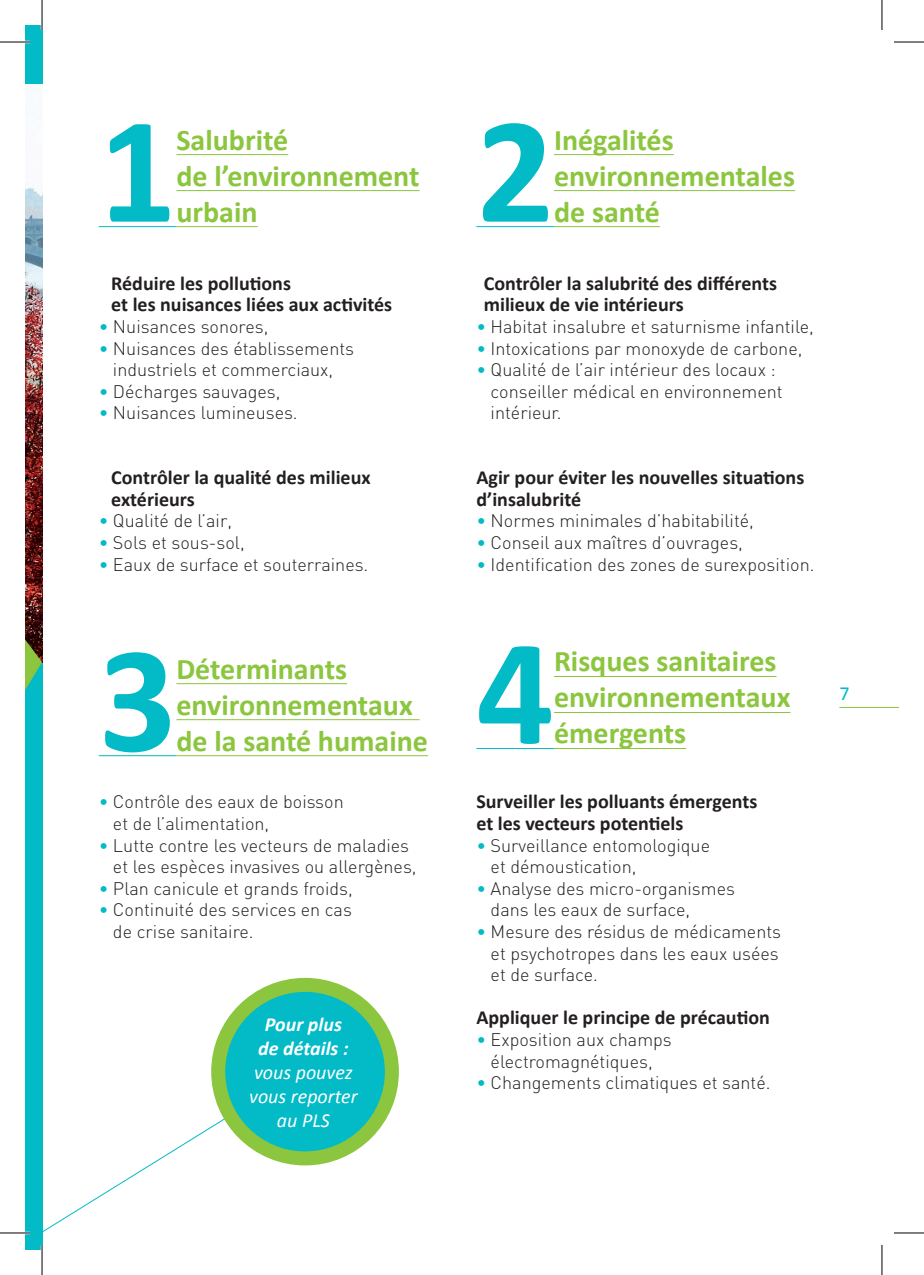
<style>
.page{position:relative;width:924px;height:1275px;background:#fff}
.page>*{position:absolute;margin:0;border:0;box-sizing:border-box;transform-origin:0 0}
.t1{font:700 153px "Calibri";color:#03bac7}
.t2{font:700 30px/36px "Calibri";color:#8bc63e}
.t3{font:700 20px/21.6px "Calibri";color:#231f20}
.t4{font:italic 20px/24px "Calibri";color:#fff;text-align:center}
.t5{font:italic 700 20px/24px "Calibri";color:#fff;text-align:center}
.t6{font:20px "Calibri";color:#03bac7}
.t7{font:300 18px/21.6px "DIN";color:#231f20}
.s1{color:#03bac7}
</style>
<div class="page">
<div style="left:25px;top:25px;width:17px;height:1225px;background:#03bac7"></div>
<img style="left:25px;top:85px;width:17px;height:554px">
<svg style="left:25px;top:639px;width:17px;height:51px"></svg>
<hr style="left:476px;top:226px;width:77px;height:1px;background:#03bac7">
<hr style="left:553px;top:154px;width:120px;height:1px;background:#8bc63e">
<hr style="left:553px;top:190px;width:241px;height:1px;background:#8bc63e">
<hr style="left:553px;top:226px;width:106px;height:1px;background:#8bc63e">
<hr style="left:476px;top:748px;width:77px;height:1px;background:#03bac7">
<hr style="left:553px;top:676px;width:223px;height:1px;background:#8bc63e">
<hr style="left:553px;top:712px;width:237px;height:1px;background:#8bc63e">
<hr style="left:553px;top:748px;width:133px;height:1px;background:#8bc63e">
<hr style="left:99px;top:226px;width:77px;height:1px;background:#03bac7">
<hr style="left:176px;top:154px;width:112px;height:1px;background:#8bc63e">
<hr style="left:176px;top:190px;width:243px;height:1px;background:#8bc63e">
<hr style="left:176px;top:226px;width:81px;height:1px;background:#8bc63e">
<hr style="left:99px;top:755px;width:77px;height:1px;background:#03bac7">
<hr style="left:176px;top:683px;width:171px;height:1px;background:#8bc63e">
<hr style="left:176px;top:719px;width:243px;height:1px;background:#8bc63e">
<hr style="left:176px;top:755px;width:252px;height:1px;background:#8bc63e">
<hr style="left:839px;top:707px;width:59px;height:1px;background:#8bc63e">
<svg style="left:25px;top:1111px;width:211px;height:139px"></svg>
<div style="left:218px;top:985px;width:174px;height:173px;background:#03bac7;border-radius:50%"></div>
<div style="left:211px;top:978px;width:188px;height:187px;border:14px solid #8bc63e;border-radius:50%"></div>
<hr style="left:0;top:41px;width:30px;height:2px;background:#fff">
<hr style="left:0;top:1231px;width:30px;height:3px;background:#fff">
<hr style="left:41px;top:0;width:2px;height:30px;background:#fff">
<hr style="left:41px;top:1245px;width:2px;height:30px;background:#fff">
<hr style="left:0;top:42px;width:30px;height:1px;background:#000">
<hr style="left:893px;top:42px;width:30px;height:1px;background:#000">
<hr style="left:0;top:1232px;width:30px;height:1px;background:#000">
<hr style="left:893px;top:1232px;width:30px;height:1px;background:#000">
<hr style="left:42px;top:0;width:1px;height:30px;background:#000">
<hr style="left:42px;top:1245px;width:1px;height:30px;background:#000">
<hr style="left:881px;top:0;width:1px;height:30px;background:#000">
<hr style="left:881px;top:1245px;width:1px;height:30px;background:#000">
<h1 class="t1" style="left:99px;top:76px;width:79px">1</h1>
<h2 class="t2" style="left:176px;top:120px;width:244px">Salubrité<br>de l’environnement urbain</h2>
<p class="t3" style="left:111px;top:271px;width:282px">Réduire les pollutions<br>et les nuisances liées aux activités</p>
<p class="t7" style="left:99px;top:315px;width:171px"><span class="s1">•</span> Nuisances sonores,</p>
<p class="t7" style="left:99px;top:337px;width:257px;text-align:center"><span class="s1">•</span> Nuisances des établissements industriels et commerciaux,</p>
<p class="t7" style="left:99px;top:380px;width:183px"><span class="s1">•</span> Décharges sauvages,</p>
<p class="t7" style="left:99px;top:402px;width:200px"><span class="s1">•</span> Nuisances lumineuses.</p>
<p class="t3" style="left:111px;top:466px;width:261px">Contrôler la qualité des milieux extérieurs</p>
<p class="t7" style="left:99px;top:510px;width:135px"><span class="s1">•</span> Qualité de l’air,</p>
<p class="t7" style="left:99px;top:531px;width:147px"><span class="s1">•</span> Sols et sous-sol,</p>
<p class="t7" style="left:99px;top:553px;width:271px"><span class="s1">•</span> Eaux de surface et souterraines.</p>
<h1 class="t1" style="left:99px;top:605px;width:79px">3</h1>
<h2 class="t2" style="left:176px;top:649px;width:253px">Déterminants environnementaux de la santé humaine</h2>
<p class="t7" style="left:113px;top:791px;width:232px;text-indent:-14px"><span class="s1">•</span> Contrôle des eaux de boisson et de l’alimentation,</p>
<p class="t7" style="left:113px;top:834px;width:305px;text-indent:-14px"><span class="s1">•</span> Lutte contre les vecteurs de maladies et les espèces invasives ou allergènes,</p>
<p class="t7" style="left:99px;top:877px;width:255px"><span class="s1">•</span> Plan canicule et grands froids,</p>
<p class="t7" style="left:113px;top:899px;width:240px;text-indent:-14px"><span class="s1">•</span> Continuité des services en cas de crise sanitaire.</p>
<p class="t5" style="left:258px;top:1011px;width:92px">Pour plus de détails :</p>
<p class="t4" style="left:249px;top:1059px;width:110px">vous pouvez vous reporter au PLS</p>
<h1 class="t1" style="left:476px;top:76px;width:79px">2</h1>
<h2 class="t2" style="left:553px;top:120px;width:242px">Inégalités environnementales de santé</h2>
<p class="t3" style="left:483px;top:271px;width:294px">Contrôler la salubrité des différents milieux de vie intérieurs</p>
<p class="t7" style="left:476px;top:315px;width:339px"><span class="s1">•</span> Habitat insalubre et saturnisme infantile,</p>
<p class="t7" style="left:476px;top:337px;width:327px"><span class="s1">•</span> Intoxications par monoxyde de carbone,</p>
<p class="t7" style="left:490px;top:359px;width:293px;text-indent:-14px"><span class="s1">•</span> Qualité de l’air intérieur des locaux : conseiller médical en environnement intérieur.</p>
<p class="t3" style="left:476px;top:466px;width:329px">Agir pour éviter les nouvelles situations d’insalubrité</p>
<p class="t7" style="left:476px;top:510px;width:279px"><span class="s1">•</span> Normes minimales d’habitabilité,</p>
<p class="t7" style="left:476px;top:531px;width:268px"><span class="s1">•</span> Conseil aux maîtres d’ouvrages,</p>
<p class="t7" style="left:476px;top:553px;width:339px"><span class="s1">•</span> Identification des zones de surexposition.</p>
<h1 class="t1" style="left:476px;top:598px;width:79px">4</h1>
<h2 class="t2" style="left:553px;top:642px;width:238px">Risques sanitaires environnementaux émergents</h2>
<p class="t3" style="left:476px;top:790px;width:282px">Surveiller les polluants émergents et les vecteurs potentiels</p>
<p class="t7" style="left:490px;top:834px;width:221px;text-indent:-14px"><span class="s1">•</span> Surveillance entomologique et démoustication,</p>
<p class="t7" style="left:490px;top:877px;width:246px;text-indent:-14px"><span class="s1">•</span> Analyse des micro-organismes dans les eaux de surface,</p>
<p class="t7" style="left:490px;top:920px;width:292px;text-indent:-14px"><span class="s1">•</span> Mesure des résidus de médicaments et psychotropes dans les eaux usées et de surface.</p>
<p class="t3" style="left:476px;top:1006px;width:295px">Appliquer le principe de précaution</p>
<p class="t7" style="left:476px;top:1028px;width:197px;text-align:center"><span class="s1">•</span> Exposition aux champs électromagnétiques,</p>
<p class="t7" style="left:476px;top:1071px;width:295px"><span class="s1">•</span> Changements climatiques et santé.</p>
<p class="t6" style="left:839px;top:681px;width:12px">7</p>
</div>
